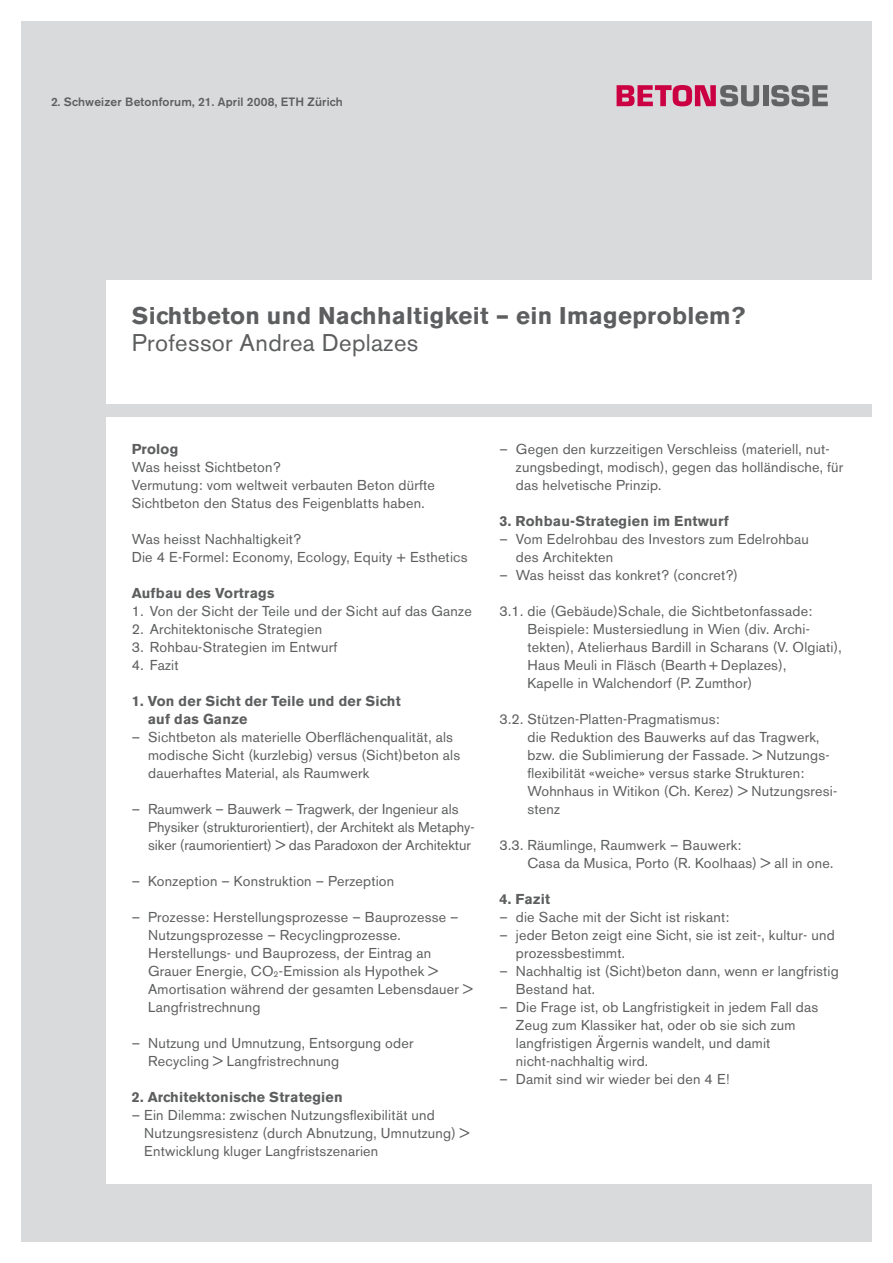
<style>
.page{position:relative;width:893px;height:1263px;background:#fff}
.page>*{position:absolute;margin:0;border:0;box-sizing:border-box;transform-origin:0 0}
.t1{font:700 24px "Akzidenz Grotesk BE";letter-spacing:.015em;color:#5d5e5f}
.t2{font:24px "Akzidenz Grotesk BE";letter-spacing:.015em;color:#5d5e5f}
.t3{font:14.25px/18px "Akzidenz Grotesk BE";letter-spacing:.015em;color:#5d5e5f}
.t4{font:700 14.25px/18px "Akzidenz Grotesk BE";letter-spacing:.015em;color:#5d5e5f}
.t5{font:500 12px "Akzidenz Grotesk BE";letter-spacing:.015em;color:#5d5e5f}
</style>
<div class="page">
<div style="left:21px;top:21px;width:851px;height:1221px;background:#d9dadb"></div>
<svg style="left:617px;top:85px;width:142px;height:21px"></svg>
<div style="left:763px;top:85px;width:5px;height:21px;background:#626364"></div>
<svg style="left:771px;top:85px;width:57px;height:21px"></svg>
<div style="left:106px;top:281px;width:774px;height:123px;background:#fff"></div>
<div style="left:106px;top:417px;width:773px;height:767px;background:#fff"></div>
<p class="t5" style="left:51px;top:94px;width:293px">2. Schweizer Betonforum, 21. April 2008, ETH Zürich</p>
<h1 class="t1" style="left:132px;top:302px;width:615px">Sichtbeton und Nachhaltigkeit – ein Imageproblem?</h1>
<h1 class="t2" style="left:132px;top:328px;width:288px">Professor Andrea Deplazes</h1>
<p class="t4" style="left:132px;top:440px;width:48px">Prolog</p>
<p class="t3" style="left:132px;top:458px;width:305px">Was heisst Sichtbeton?<br>Vermutung: vom weltweit verbauten Beton dürfte<br>Sichtbeton den Status des Feigenblatts haben.</p>
<p class="t3" style="left:132px;top:530px;width:337px">Was heisst Nachhaltigkeit?<br>Die 4 E-Formel: Economy, Ecology, Equity + Esthetics</p>
<p class="t4" style="left:132px;top:584px;width:144px">Aufbau des Vortrags</p>
<p class="t3" style="left:132px;top:602px;width:341px">1. Von der Sicht der Teile und der Sicht auf das Ganze</p>
<p class="t3" style="left:132px;top:620px;width:192px">2. Architektonische Strategien</p>
<p class="t3" style="left:132px;top:638px;width:207px">3. Rohbau-Strategien im Entwurf</p>
<p class="t3" style="left:132px;top:656px;width:48px">4. Fazit</p>
<p class="t4" style="left:148px;top:692px;width:255px;text-indent:-16px">1. Von der Sicht der Teile und der Sicht auf das Ganze</p>
<p class="t3" style="left:148px;top:728px;width:314px;text-indent:-16px">– Sichtbeton als materielle Oberflächenqualität, als modische Sicht (kurzlebig) versus (Sicht)beton als dauerhaftes Material, als Raumwerk</p>
<p class="t3" style="left:148px;top:800px;width:328px;text-indent:-16px">– Raumwerk – Bauwerk – Tragwerk, der Ingenieur als<br>Physiker (strukturorientiert), der Architekt als Metaphy&shy;siker (raumorientiert) &gt; das Paradoxon der Architektur</p>
<p class="t3" style="left:132px;top:872px;width:264px">– Konzeption – Konstruktion – Perzeption</p>
<p class="t3" style="left:148px;top:908px;width:326px;text-indent:-16px">– Prozesse: Herstellungsprozesse – Bauprozesse – Nutzungsprozesse – Recyclingprozesse.<br>Herstellungs- und Bauprozess, der Eintrag an Grauer Energie, CO<sub>2</sub>-Emission als Hypothek &gt; Amortisation während der gesamten Lebensdauer &gt; Langfristrechnung</p>
<p class="t3" style="left:148px;top:1034px;width:267px;text-indent:-16px">– Nutzung und Umnutzung, Entsorgung oder<br>Recycling &gt; Langfristrechnung</p>
<p class="t4" style="left:132px;top:1088px;width:212px">2. Architektonische Strategien</p>
<p class="t3" style="left:144px;top:1106px;width:327px;text-indent:-12px">– Ein Dilemma: zwischen Nutzungsflexibilität und<br>Nutzungsresistenz (durch Abnutzung, Umnutzung) &gt;<br>Entwicklung kluger Langfristszenarien</p>
<p class="t3" style="left:516px;top:440px;width:329px;text-indent:-16px">– Gegen den kurzzeitigen Verschleiss (materiell, nut&shy;zungsbedingt, modisch), gegen das holländische, für das helvetische Prinzip.</p>
<p class="t4" style="left:500px;top:512px;width:231px">3. Rohbau-Strategien im Entwurf</p>
<p class="t3" style="left:516px;top:530px;width:295px;text-indent:-16px">– Vom Edelrohbau des Investors zum Edelrohbau des Architekten</p>
<p class="t3" style="left:500px;top:566px;width:240px">– Was heisst das konkret? (concret?)</p>
<p class="t3" style="left:527px;top:602px;width:316px;text-indent:-28px">3.1. die (Gebäude)Schale, die Sichtbetonfassade:<br>Beispiele: Mustersiedlung in Wien (div. Archi&shy;tekten), Atelierhaus Bardill in Scharans (V. Olgiati), Haus Meuli in Fläsch (Bearth + Deplazes),<br>Kapelle in Walchendorf (P. Zumthor)</p>
<p class="t3" style="left:527px;top:710px;width:311px;text-indent:-28px">3.2. Stützen-Platten-Pragmatismus:<br>die Reduktion des Bauwerks auf das Tragwerk, bzw. die Sublimierung der Fassade. &gt; Nutzungs&shy;flexibilität «weiche» versus starke Strukturen:<br>Wohnhaus in Witikon (Ch. Kerez) &gt; Nutzungsresi&shy;stenz</p>
<p class="t3" style="left:527px;top:836px;width:307px;text-indent:-28px">3.3. Räumlinge, Raumwerk – Bauwerk:<br>Casa da Musica, Porto (R. Koolhaas) &gt; all in one.</p>
<p class="t4" style="left:500px;top:890px;width:52px">4. Fazit</p>
<p class="t3" style="left:500px;top:908px;width:231px">– die Sache mit der Sicht ist riskant:</p>
<p class="t3" style="left:516px;top:926px;width:320px;text-indent:-16px">– jeder Beton zeigt eine Sicht, sie ist zeit-, kultur- und prozessbestimmt.</p>
<p class="t3" style="left:516px;top:962px;width:324px;text-indent:-16px">– Nachhaltig ist (Sicht)beton dann, wenn er langfristig<br>Bestand hat.</p>
<p class="t3" style="left:516px;top:998px;width:304px;text-indent:-16px">– Die Frage ist, ob Langfristigkeit in jedem Fall das Zeug zum Klassiker hat, oder ob sie sich zum langfristigen Ärgernis wandelt, und damit nicht-nachhaltig wird.</p>
<p class="t3" style="left:500px;top:1070px;width:232px">– Damit sind wir wieder bei den 4 E!</p>
</div>
